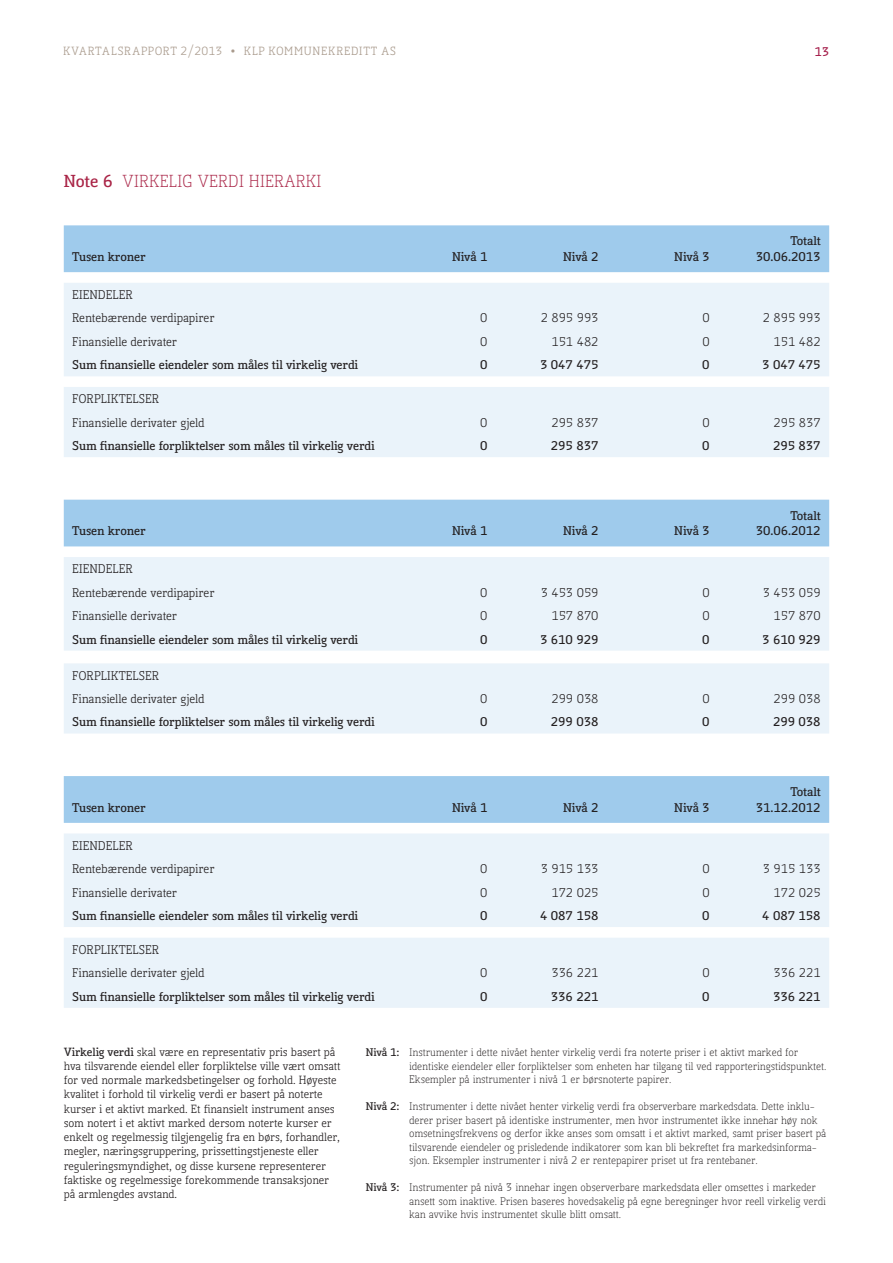
<style>
.page{position:relative;width:893px;height:1263px;background:#fff}
.page>*{position:absolute;margin:0;border:0;box-sizing:border-box;transform-origin:0 0}
.NOTER{font:300 16.5px "Kofi Pure Serif";color:#a92446}
.Tabelltekst_HEADER{font:700 12px "Kofi Pure Serif";color:#231f20}
.Tabelltekst{font:12px "Kofi Pure Serif";color:#231f20}
.t1{font:700 12px "Kofi Pure Serif";color:#a6204c}
.Tabelltekst-2{font:11.25px/14.2px "Kofi Pure Serif";color:#231f20}
.t2{font:11.25px "Kofi Pure Serif";letter-spacing:.06em;color:#a99a8c}
.Tabelltekst-3{font:300 10.5px/13.5px "Kofi Pure Serif";color:#231f20}
.s1{font-size:16.5px}
.s2{font-weight:700}
</style>
<div class="page">
<div style="left:64px;top:225px;width:765px;height:48px;background:#9fcbec"></div>
<svg style="left:64px;top:283px;width:765px;height:725px;fill:#eaf3fa"></svg>
<p class="t2" style="left:63px;top:44px;width:335px">KVARTALSRAPPORT 2/2013 <span class="s1">•</span> KLP KOMMUNEKREDITT AS</p>
<p class="t1" style="left:814px;top:43px;width:16px">13</p>
<p class="NOTER" style="left:64px;top:171px;width:259px"><span class="s2">Note 6</span> VIRKELIG VERDI HIERARKI</p>
<p class="Tabelltekst_HEADER" style="left:72px;top:248px;width:75px">Tusen kroner</p>
<p class="Tabelltekst_HEADER" style="left:452px;top:248px;width:37px">Nivå 1</p>
<p class="Tabelltekst_HEADER" style="left:563px;top:248px;width:37px">Nivå 2</p>
<p class="Tabelltekst_HEADER" style="left:674px;top:248px;width:37px">Nivå 3</p>
<p class="Tabelltekst_HEADER" style="left:790px;top:233px;width:32px">Totalt</p>
<p class="Tabelltekst_HEADER" style="left:756px;top:248px;width:67px">30.06.2013</p>
<p class="Tabelltekst" style="left:72px;top:287px;width:62px">EIENDELER</p>
<p class="Tabelltekst" style="left:72px;top:310px;width:144px">Rentebærende verdipapirer</p>
<p class="Tabelltekst" style="left:480px;top:310px;width:9px">0</p>
<p class="Tabelltekst" style="left:541px;top:310px;width:59px">2 895 993</p>
<p class="Tabelltekst" style="left:702px;top:310px;width:9px">0</p>
<p class="Tabelltekst" style="left:763px;top:310px;width:59px">2 895 993</p>
<p class="Tabelltekst" style="left:72px;top:334px;width:106px">Finansielle derivater</p>
<p class="Tabelltekst" style="left:480px;top:334px;width:9px">0</p>
<p class="Tabelltekst" style="left:551px;top:334px;width:49px">151 482</p>
<p class="Tabelltekst" style="left:702px;top:334px;width:9px">0</p>
<p class="Tabelltekst" style="left:774px;top:334px;width:49px">151 482</p>
<p class="Tabelltekst_HEADER" style="left:72px;top:356px;width:287px">Sum finansielle eiendeler som måles til virkelig verdi</p>
<p class="Tabelltekst_HEADER" style="left:480px;top:356px;width:9px">0</p>
<p class="Tabelltekst_HEADER" style="left:540px;top:356px;width:60px">3 047 475</p>
<p class="Tabelltekst_HEADER" style="left:702px;top:356px;width:9px">0</p>
<p class="Tabelltekst_HEADER" style="left:762px;top:356px;width:60px">3 047 475</p>
<p class="Tabelltekst" style="left:72px;top:391px;width:88px">FORPLIKTELSER</p>
<p class="Tabelltekst" style="left:72px;top:415px;width:134px">Finansielle derivater gjeld</p>
<p class="Tabelltekst" style="left:480px;top:415px;width:9px">0</p>
<p class="Tabelltekst" style="left:551px;top:415px;width:49px">295 837</p>
<p class="Tabelltekst" style="left:702px;top:415px;width:9px">0</p>
<p class="Tabelltekst" style="left:774px;top:415px;width:49px">295 837</p>
<p class="Tabelltekst_HEADER" style="left:72px;top:437px;width:304px">Sum finansielle forpliktelser som måles til virkelig verdi</p>
<p class="Tabelltekst_HEADER" style="left:480px;top:437px;width:9px">0</p>
<p class="Tabelltekst_HEADER" style="left:551px;top:437px;width:49px">295 837</p>
<p class="Tabelltekst_HEADER" style="left:702px;top:437px;width:9px">0</p>
<p class="Tabelltekst_HEADER" style="left:773px;top:437px;width:49px">295 837</p>
<p class="Tabelltekst_HEADER" style="left:72px;top:523px;width:75px">Tusen kroner</p>
<p class="Tabelltekst_HEADER" style="left:452px;top:523px;width:37px">Nivå 1</p>
<p class="Tabelltekst_HEADER" style="left:563px;top:523px;width:37px">Nivå 2</p>
<p class="Tabelltekst_HEADER" style="left:674px;top:523px;width:37px">Nivå 3</p>
<p class="Tabelltekst_HEADER" style="left:790px;top:507px;width:32px">Totalt</p>
<p class="Tabelltekst_HEADER" style="left:756px;top:523px;width:67px">30.06.2012</p>
<p class="Tabelltekst" style="left:72px;top:561px;width:62px">EIENDELER</p>
<p class="Tabelltekst" style="left:72px;top:585px;width:144px">Rentebærende verdipapirer</p>
<p class="Tabelltekst" style="left:480px;top:585px;width:9px">0</p>
<p class="Tabelltekst" style="left:541px;top:585px;width:59px">3 453 059</p>
<p class="Tabelltekst" style="left:702px;top:585px;width:9px">0</p>
<p class="Tabelltekst" style="left:763px;top:585px;width:59px">3 453 059</p>
<p class="Tabelltekst" style="left:72px;top:608px;width:106px">Finansielle derivater</p>
<p class="Tabelltekst" style="left:480px;top:608px;width:9px">0</p>
<p class="Tabelltekst" style="left:551px;top:608px;width:49px">157 870</p>
<p class="Tabelltekst" style="left:702px;top:608px;width:9px">0</p>
<p class="Tabelltekst" style="left:774px;top:608px;width:49px">157 870</p>
<p class="Tabelltekst_HEADER" style="left:72px;top:631px;width:287px">Sum finansielle eiendeler som måles til virkelig verdi</p>
<p class="Tabelltekst_HEADER" style="left:480px;top:631px;width:9px">0</p>
<p class="Tabelltekst_HEADER" style="left:540px;top:631px;width:60px">3 610 929</p>
<p class="Tabelltekst_HEADER" style="left:702px;top:631px;width:9px">0</p>
<p class="Tabelltekst_HEADER" style="left:762px;top:631px;width:60px">3 610 929</p>
<p class="Tabelltekst" style="left:72px;top:668px;width:88px">FORPLIKTELSER</p>
<p class="Tabelltekst" style="left:72px;top:691px;width:134px">Finansielle derivater gjeld</p>
<p class="Tabelltekst" style="left:480px;top:691px;width:9px">0</p>
<p class="Tabelltekst" style="left:551px;top:691px;width:49px">299 038</p>
<p class="Tabelltekst" style="left:702px;top:691px;width:9px">0</p>
<p class="Tabelltekst" style="left:774px;top:691px;width:49px">299 038</p>
<p class="Tabelltekst_HEADER" style="left:72px;top:714px;width:304px">Sum finansielle forpliktelser som måles til virkelig verdi</p>
<p class="Tabelltekst_HEADER" style="left:480px;top:714px;width:9px">0</p>
<p class="Tabelltekst_HEADER" style="left:551px;top:714px;width:49px">299 038</p>
<p class="Tabelltekst_HEADER" style="left:702px;top:714px;width:9px">0</p>
<p class="Tabelltekst_HEADER" style="left:773px;top:714px;width:49px">299 038</p>
<p class="Tabelltekst_HEADER" style="left:72px;top:799px;width:75px">Tusen kroner</p>
<p class="Tabelltekst_HEADER" style="left:452px;top:799px;width:37px">Nivå 1</p>
<p class="Tabelltekst_HEADER" style="left:563px;top:799px;width:37px">Nivå 2</p>
<p class="Tabelltekst_HEADER" style="left:674px;top:799px;width:37px">Nivå 3</p>
<p class="Tabelltekst_HEADER" style="left:790px;top:783px;width:32px">Totalt</p>
<p class="Tabelltekst_HEADER" style="left:756px;top:799px;width:67px">31.12.2012</p>
<p class="Tabelltekst" style="left:72px;top:838px;width:62px">EIENDELER</p>
<p class="Tabelltekst" style="left:72px;top:861px;width:144px">Rentebærende verdipapirer</p>
<p class="Tabelltekst" style="left:480px;top:861px;width:9px">0</p>
<p class="Tabelltekst" style="left:541px;top:861px;width:59px">3 915 133</p>
<p class="Tabelltekst" style="left:702px;top:861px;width:9px">0</p>
<p class="Tabelltekst" style="left:763px;top:861px;width:59px">3 915 133</p>
<p class="Tabelltekst" style="left:72px;top:884px;width:106px">Finansielle derivater</p>
<p class="Tabelltekst" style="left:480px;top:884px;width:9px">0</p>
<p class="Tabelltekst" style="left:551px;top:884px;width:49px">172 025</p>
<p class="Tabelltekst" style="left:702px;top:884px;width:9px">0</p>
<p class="Tabelltekst" style="left:774px;top:884px;width:49px">172 025</p>
<p class="Tabelltekst_HEADER" style="left:72px;top:907px;width:287px">Sum finansielle eiendeler som måles til virkelig verdi</p>
<p class="Tabelltekst_HEADER" style="left:480px;top:907px;width:9px">0</p>
<p class="Tabelltekst_HEADER" style="left:540px;top:907px;width:60px">4 087 158</p>
<p class="Tabelltekst_HEADER" style="left:702px;top:907px;width:9px">0</p>
<p class="Tabelltekst_HEADER" style="left:762px;top:907px;width:60px">4 087 158</p>
<p class="Tabelltekst" style="left:72px;top:942px;width:88px">FORPLIKTELSER</p>
<p class="Tabelltekst" style="left:72px;top:965px;width:134px">Finansielle derivater gjeld</p>
<p class="Tabelltekst" style="left:480px;top:965px;width:9px">0</p>
<p class="Tabelltekst" style="left:551px;top:965px;width:49px">336 221</p>
<p class="Tabelltekst" style="left:702px;top:965px;width:9px">0</p>
<p class="Tabelltekst" style="left:774px;top:965px;width:49px">336 221</p>
<p class="Tabelltekst_HEADER" style="left:72px;top:988px;width:304px">Sum finansielle forpliktelser som måles til virkelig verdi</p>
<p class="Tabelltekst_HEADER" style="left:480px;top:988px;width:9px">0</p>
<p class="Tabelltekst_HEADER" style="left:551px;top:988px;width:49px">336 221</p>
<p class="Tabelltekst_HEADER" style="left:702px;top:988px;width:9px">0</p>
<p class="Tabelltekst_HEADER" style="left:773px;top:988px;width:49px">336 221</p>
<p class="Tabelltekst-2" style="left:64px;top:1045px;width:278px"><span class="s2">Virkelig verdi</span> skal være en representativ pris basert på hva tilsvarende eiendel eller forpliktelse ville vært omsatt for ved normale markedsbetingelser og forhold. Høyeste kvalitet i forhold til virkelig verdi er basert på noterte kurser i et aktivt marked. Et finansielt instrument anses som notert i et aktivt marked dersom noterte kurser er enkelt og regelmessig tilgjengelig fra en børs, forhandler, megler, næringsgruppering, prissettingstjeneste eller reguleringsmyndighet, og disse kursene representerer faktiske og regelmessige forekommende transaksjoner</p>
<p class="Tabelltekst-2" style="left:64px;top:1187px;width:115px">på armlengdes avstand.</p>
<p class="Tabelltekst-3" style="left:409px;top:1046px;width:419px;text-indent:-44px"><span class="s2">Nivå 1:</span> Instrumenter i dette nivået henter virkelig verdi fra noterte priser i et aktivt marked for identiske eiendeler eller forpliktelser som enheten har tilgang til ved rapporteringstidspunktet.<br>Eksempler på instrumenter i nivå 1 er børsnoterte papirer.</p>
<p class="Tabelltekst-3" style="left:409px;top:1100px;width:418px;text-indent:-44px"><span class="s2">Nivå 2:</span> Instrumenter i dette nivået henter virkelig verdi fra observerbare markedsdata. Dette inklu&shy;derer priser basert på identiske instrumenter, men hvor instrumentet ikke innehar høy nok omsetningsfrekvens og derfor ikke anses som omsatt i et aktivt marked, samt priser basert på tilsvarende eiendeler og prisledende indikatorer som kan bli bekreftet fra markedsinforma&shy;sjon. Eksempler instrumenter i nivå 2 er rentepapirer priset ut fra rentebaner.</p>
<p class="Tabelltekst-3" style="left:409px;top:1181px;width:418px;text-indent:-44px"><span class="s2">Nivå 3:</span> Instrumenter på nivå 3 innehar ingen observerbare markedsdata eller omsettes i markeder ansett som inaktive. Prisen baseres hovedsakelig på egne beregninger hvor reell virkelig verdi kan avvike hvis instrumentet skulle blitt omsatt.</p>
</div>
